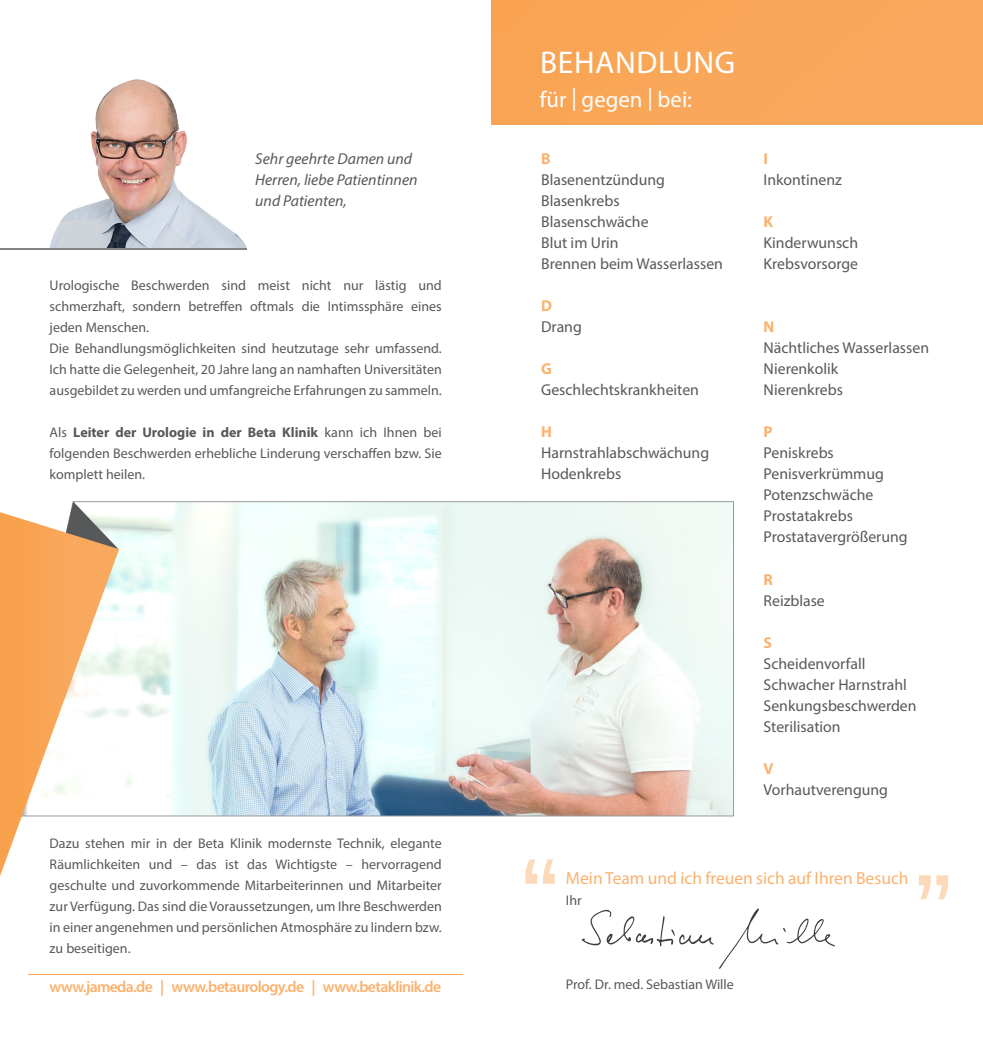
<style>
.page{position:relative;width:983px;height:1042px;background:#fff}
.page>*{position:absolute;margin:0;border:0;box-sizing:border-box;transform-origin:0 0}
.t1{font:31.5px "Myriad Pro";letter-spacing:.02em;color:#fff}
.t2{font:22.75px "Myriad Pro";color:#fff}
.t3{font:17.5px "Myriad Pro";color:#fab26e}
.t4{font:15.75px "Myriad Pro";color:#57585a}
.t5{font:italic 15.75px "Myriad Pro";color:#57585a}
.t6{font:600 15.75px "Myriad Pro";letter-spacing:-.04em;color:#fab26e}
.t7{font:700 15.75px "Myriad Pro";color:#fab26e}
.t8{font:14px/21px "Myriad Pro";color:#57585a;text-align:justify}
.s1{font-weight:700}
</style>
<div class="page">
<div style="left:491px;top:0;width:491px;height:124px;background:#f9a75a"></div>
<svg style="left:525px;top:859px;width:29px;height:24px"></svg>
<svg style="left:919px;top:875px;width:28px;height:24px"></svg>
<img style="left:50px;top:79px;width:197px;height:169px">
<hr style="left:28px;top:974px;width:435px;height:1px;background:#f8a14d">
<svg style="left:119px;top:501px;width:614px;height:315px"></svg>
<svg style="left:70px;top:501px;width:49px;height:11px"></svg>
<svg style="left:0;top:512px;width:119px;height:364px"></svg>
<hr style="left:0;top:248px;width:247px;height:2px;background:#808285">
<svg style="left:581px;top:908px;width:253px;height:61px"></svg>
<p class="t5" style="left:255px;top:149px;width:158px">Sehr geehrte Damen und</p>
<p class="t5" style="left:255px;top:170px;width:164px">Herren, liebe Patientinnen</p>
<p class="t5" style="left:255px;top:191px;width:93px">und Patienten,</p>
<p class="t8" style="left:50px;top:275px;width:393px">Urologische Beschwerden sind meist nicht nur lästig und schmerzhaft, sondern betreffen oftmals die Intimssphäre eines jeden Menschen.</p>
<p class="t8" style="left:50px;top:338px;width:393px">Die Behandlungsmöglichkeiten sind heutzutage sehr umfassend.<br>Ich hatte die Gelegenheit, 20 Jahre lang an namhaften Universitäten ausgebildet zu werden und umfangreiche Erfahrungen zu sammeln.</p>
<p class="t8" style="left:50px;top:422px;width:393px">Als <span class="s1">Leiter der Urologie in der Beta Klinik</span> kann ich Ihnen bei folgenden Beschwerden erhebliche Linderung verschaffen bzw. Sie komplett heilen.</p>
<p class="t8" style="left:50px;top:832px;width:393px">Dazu stehen mir in der Beta Klinik modernste Technik, elegante Räumlichkeiten und – das ist das Wichtigste – hervorragend geschulte und zuvorkommende Mitarbeiterinnen und Mitarbeiter zur Verfügung. Das sind die Voraussetzungen, um Ihre Beschwerden in einer angenehmen und persönlichen Atmosphäre zu lindern bzw. zu beseitigen.</p>
<p class="t6" style="left:50px;top:977px;width:393px">www.jameda.de | www.betaurology.de | www.betaklinik.de</p>
<p class="t1" style="left:540px;top:43px;width:196px">BEHANDLUNG</p>
<p class="t2" style="left:539px;top:85px;width:154px">für | gegen | bei:</p>
<p class="t7" style="left:541px;top:149px;width:11px">B</p>
<p class="t4" style="left:541px;top:170px;width:125px">Blasenentzündung</p>
<p class="t4" style="left:541px;top:191px;width:80px">Blasenkrebs</p>
<p class="t4" style="left:541px;top:212px;width:109px">Blasenschwäche</p>
<p class="t4" style="left:541px;top:233px;width:79px">Blut im Urin</p>
<p class="t4" style="left:541px;top:254px;width:183px">Brennen beim Wasserlassen</p>
<p class="t7" style="left:541px;top:296px;width:12px">D</p>
<p class="t4" style="left:541px;top:317px;width:42px">Drang</p>
<p class="t7" style="left:541px;top:359px;width:12px">G</p>
<p class="t4" style="left:541px;top:380px;width:159px">Geschlechtskrankheiten</p>
<p class="t7" style="left:541px;top:422px;width:12px">H</p>
<p class="t4" style="left:541px;top:443px;width:169px">Harnstrahlabschwächung</p>
<p class="t4" style="left:541px;top:464px;width:82px">Hodenkrebs</p>
<p class="t7" style="left:763px;top:149px;width:6px">I</p>
<p class="t4" style="left:763px;top:170px;width:80px">Inkontinenz</p>
<p class="t7" style="left:763px;top:212px;width:11px">K</p>
<p class="t4" style="left:763px;top:233px;width:96px">Kinderwunsch</p>
<p class="t4" style="left:763px;top:254px;width:96px">Krebsvorsorge</p>
<p class="t7" style="left:763px;top:317px;width:12px">N</p>
<p class="t4" style="left:763px;top:338px;width:167px">Nächtliches Wasserlassen</p>
<p class="t4" style="left:763px;top:359px;width:76px">Nierenkolik</p>
<p class="t4" style="left:763px;top:380px;width:81px">Nierenkrebs</p>
<p class="t7" style="left:763px;top:422px;width:11px">P</p>
<p class="t4" style="left:763px;top:443px;width:72px">Peniskrebs</p>
<p class="t4" style="left:763px;top:464px;width:122px">Penisverkrümmug</p>
<p class="t4" style="left:763px;top:485px;width:111px">Potenzschwäche</p>
<p class="t4" style="left:763px;top:506px;width:91px">Prostatakrebs</p>
<p class="t4" style="left:763px;top:527px;width:146px">Prostatavergrößerung</p>
<p class="t7" style="left:763px;top:569px;width:11px">R</p>
<p class="t4" style="left:763px;top:590px;width:63px">Reizblase</p>
<p class="t7" style="left:763px;top:632px;width:10px">S</p>
<p class="t4" style="left:763px;top:653px;width:103px">Scheidenvorfall</p>
<p class="t4" style="left:763px;top:674px;width:145px">Schwacher Harnstrahl</p>
<p class="t4" style="left:763px;top:695px;width:154px">Senkungsbeschwerden</p>
<p class="t4" style="left:763px;top:716px;width:79px">Sterilisation</p>
<p class="t7" style="left:763px;top:758px;width:12px">V</p>
<p class="t4" style="left:763px;top:779px;width:126px">Vorhautverengung</p>
<p class="t3" style="left:566px;top:867px;width:344px">Mein Team und ich freuen sich auf Ihren Besuch</p>
<p class="t8" style="left:566px;top:889px;width:17px">Ihr</p>
<p class="t8" style="left:566px;top:973px;width:169px">Prof. Dr. med. Sebastian Wille</p>
</div>
